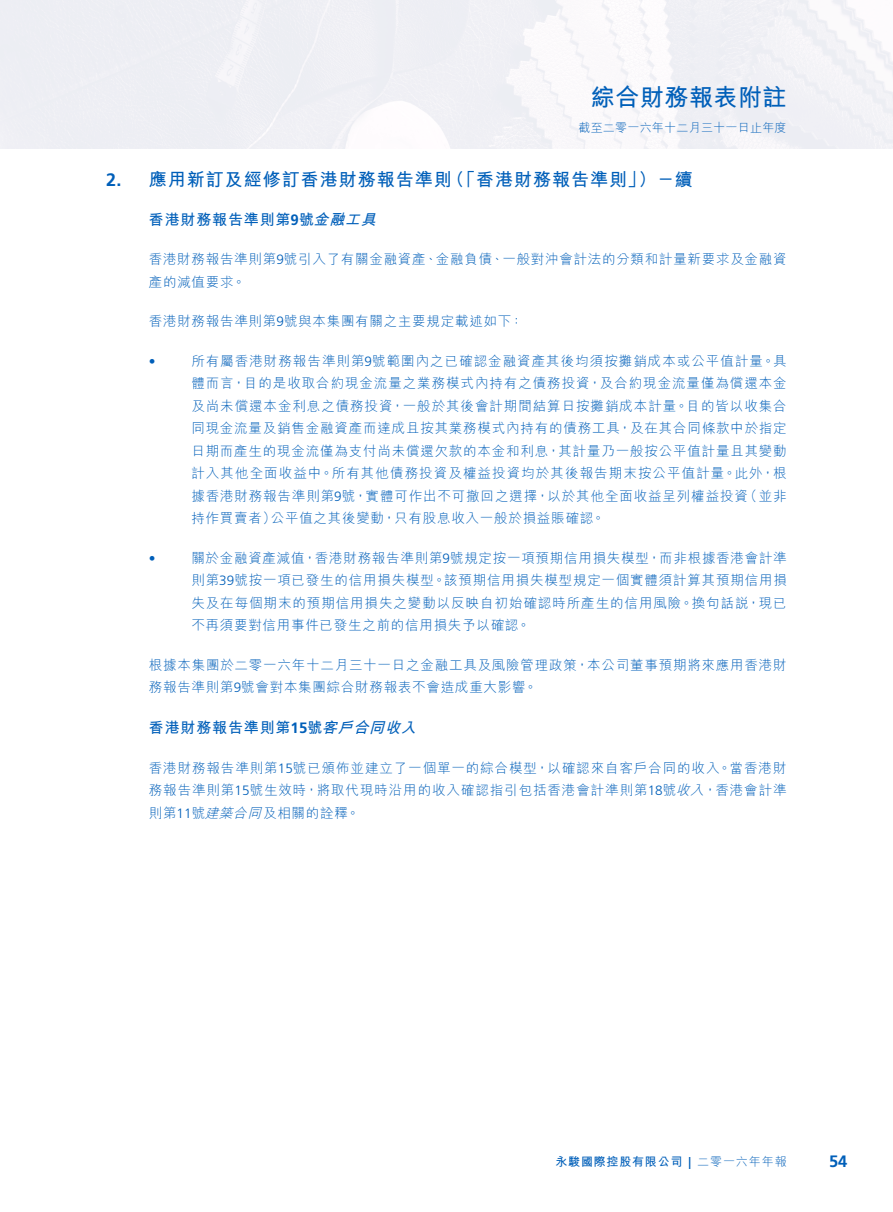
<style>
.page{position:relative;width:893px;height:1212px;background:#fff}
.page>*{position:absolute;margin:0;border:0;box-sizing:border-box;transform-origin:0 0}
.t1{font:700 24px "M Hei HK";letter-spacing:.02em;color:#005fb9}
.t2{font:700 18px "M Hei HK";letter-spacing:.055em;color:#005fb9}
.t3{font:700 18px "Frutiger LT Std";color:#005fb9}
.t4{font:700 16.5px "Frutiger LT Std";color:#005fb9}
.t5{font:700 15px "M Hei HK";letter-spacing:.055em;color:#005fb9}
.t6{font:300 13.5px/22.5px "M Hei HK";letter-spacing:.06em;color:#005fb9}
.t7{font:300 13.5px "Frutiger LT Std";color:#005fb9}
.t8{font:300 12px "M Hei HK";letter-spacing:.02em;color:#005fb9}
.t9{font:700 12px "M Hei HK";letter-spacing:.065em;color:#005fb9}
.t10{font:300 12px "M Hei HK";letter-spacing:.075em;color:#005fb9}
.t11{font:700 12px "Frutiger LT Std";color:#005fb9}
.s1{font-family:"Frutiger LT Std"}
.s2{font-style:italic}
</style>
<div class="page">
<h2 class="t3" style="left:106px;top:169px;width:17px">2.</h2>
<h1 class="t1" style="left:591px;top:80px;width:197px">綜合財務報表附註</h1>
<p class="t8" style="left:578px;top:122px;width:210px">截至二零一六年十二月三十一日止年度</p>
<h2 class="t2" style="left:149px;top:166px;width:305px">應用新訂及經修訂香港財務報告準則</h2>
<h2 class="t2" style="left:447px;top:166px;width:248px">（「香港財務報告準則」）－續</h2>
<p class="t5" style="left:149px;top:208px;width:234px">香港財務報告準則第<span class="s1">9</span> 號<span class="s2">金融工具</span></p>
<p class="t6" style="left:149px;top:248px;width:639px">香港財務報告準則第<span class="s1">9</span>號引入了有關金融資產、金融負債、一般對沖會計法的分類和計量新要求及金融資產的減值要求。</p>
<p class="t6" style="left:149px;top:310px;width:376px">香港財務報告準則第<span class="s1">9</span>號與本集團有關之主要規定載述如下：</p>
<p class="t6" style="left:191px;top:349px;width:597px">所有屬香港財務報告準則第<span class="s1">9</span>號範圍內之已確認金融資產其後均須按攤銷成本或公平值計量。具</p>
<p class="t7" style="left:149px;top:353px;width:8px">•</p>
<p class="t7" style="left:149px;top:550px;width:8px">•</p>
<p class="t6" style="left:191px;top:372px;width:597px;text-align:right">體而言，目的是收取合約現金流量之業務模式內持有之債務投資，及合約現金流量僅為償還本金及尚未償還本金利息之債務投資，一般於其後會計期間結算日按攤銷成本計量。目的皆以收集合同現金流量及銷售金融資產而達成且按其業務模式內持有的債務工具，及在其合同條款中於指定日期而產生的現金流僅為支付尚未償還欠款的本金和利息，其計量乃一般按公平值計量且其變動計入其他全面收益中。所有其他債務投資及權益投資均於其後報告期末按公平值計量。此外，根（並非</p>
<p class="t6" style="left:271px;top:484px;width:479px;text-indent:-79px">據香港財務報告準則第號<span class="s1">9</span> ，實體可作出不可撤回之選擇，以於其他全面收益呈列權益投資公平值之其後變動，只有股息收入一般於損益賬確認。</p>
<p class="t6" style="left:191px;top:507px;width:86px">持作買賣者）</p>
<p class="t6" style="left:191px;top:546px;width:597px">關於金融資產減值，香港財務報告準則第<span class="s1">9</span>號規定按一項預期信用損失模型，而非根據香港會計準</p>
<p class="t6" style="left:191px;top:569px;width:597px;text-align:justify">則第<span class="s1">39</span>號按一項已發生的信用損失模型。該預期信用損失模型規定一個實體須計算其預期信用損失及在每個期末的預期信用損失之變動以反映自初始確認時所產生的信用風險。換句話說，現已不再須要對信用事件已發生之前的信用損失予以確認。</p>
<p class="t6" style="left:149px;top:653px;width:639px">根據本集團於二零一六年十二月三十一日之金融工具及風險管理政策，本公司董事預期將來應用香港財務報告準則第<span class="s1">9</span>號會對本集團綜合財務報表不會造成重大影響。</p>
<p class="t5" style="left:149px;top:717px;width:274px">香港財務報告準則第<span class="s1">1 5</span> 號<span class="s2">客戶合同收入</span></p>
<p class="t6" style="left:149px;top:756px;width:639px;text-align:right">香港財務報告準則第<span class="s1">15</span>號已頒佈並建立了一個單一的綜合模型，以確認來自客戶合同的收入。當香港財，香港會計準</p>
<p class="t6" style="left:149px;top:779px;width:560px">務報告準則第<span class="s1">15</span>號生效時，將取代現時沿用的收入確認指引包括香港會計準則第<span class="s1">18</span>號<span class="s2">收入</span>則第<span class="s1">11</span>號<span class="s2">建築合同</span>及相關的詮釋。</p>
<p class="t9" style="left:555px;top:1153px;width:128px">永駿國際控股有限公司</p>
<p class="t10" style="left:697px;top:1156px;width:91px">二零一六年年報</p>
<p class="t11" style="left:688px;top:1155px;width:4px">|</p>
<p class="t4" style="left:829px;top:1152px;width:20px">54</p>
</div>
